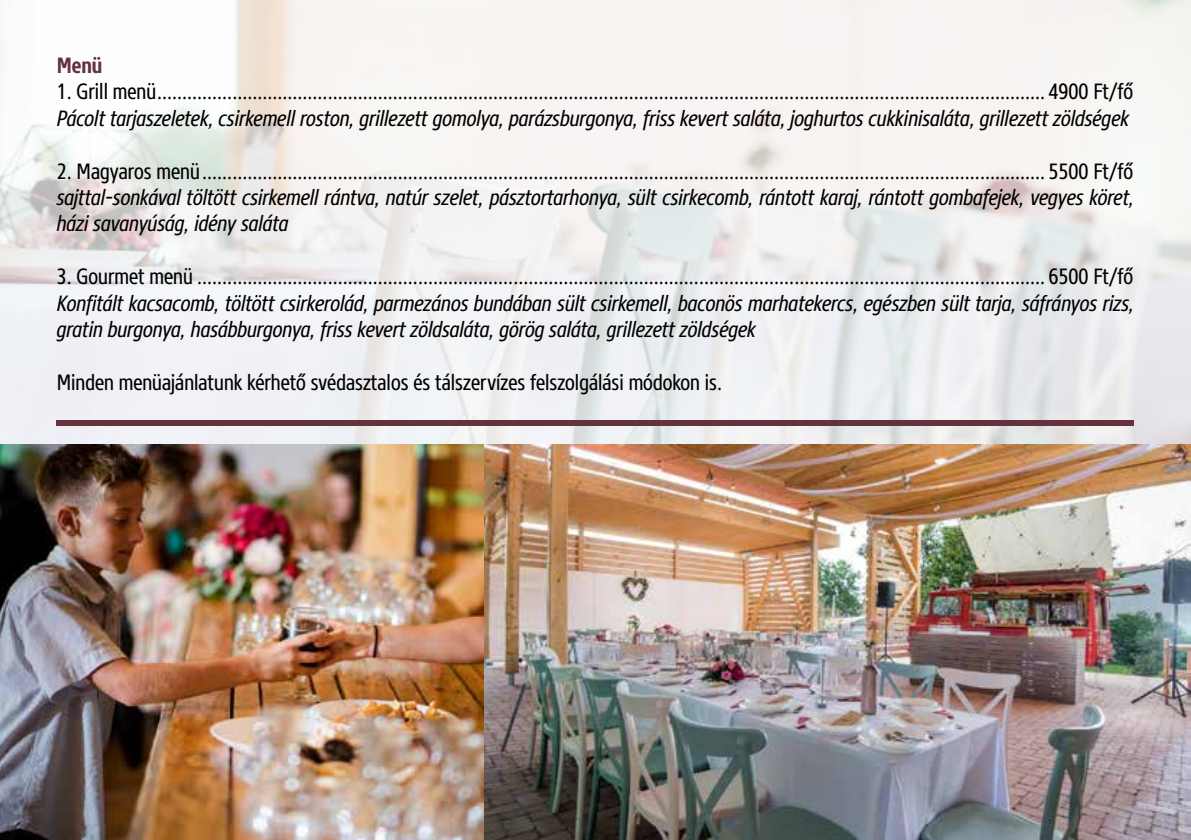
<style>
.page{position:relative;width:1191px;height:840px;background:#fff}
.page>*{position:absolute;margin:0;border:0;box-sizing:border-box;transform-origin:0 0}
.t1{font:22px "Core Sans N47 Cn";color:#000}
.t2{font:italic 22px/26.4px "Core Sans N47 Cn";color:#000}
.t3{font:700 22px "Core Sans N67 Cn";color:#64323d}
</style>
<div class="page">
<img style="left:0;top:0;width:1191px;height:444px">
<img style="left:0;top:444px;width:1191px;height:395px">
<div style="left:57px;top:420px;width:1077px;height:5px;background:#64323d"></div>
<p class="t3" style="left:57px;top:51px;width:47px">Menü</p>
<p class="t1" style="left:57px;top:77px;width:1077px">1. Grill menü................................................................................................................................................................................. 4900 Ft/fő</p>
<p class="t2" style="left:57px;top:105px;width:1073px">Pácolt tarjaszeletek, csirkemell roston, grillezett gomolya, parázsburgonya, friss kevert saláta, joghurtos cukkinisaláta, grillezett zöldségek</p>
<p class="t1" style="left:57px;top:156px;width:1077px">2. Magyaros menü........................................................................................................................................................................ 5500 Ft/fő</p>
<p class="t2" style="left:57px;top:184px;width:1079px">sajttal-sonkával töltött csirkemell rántva, natúr szelet, pásztortarhonya, sült csirkecomb, rántott karaj, rántott gombafejek, vegyes köret, házi savanyúság, idény saláta</p>
<p class="t1" style="left:57px;top:262px;width:1077px">3. Gourmet menü ......................................................................................................................................................................... 6500 Ft/fő</p>
<p class="t2" style="left:57px;top:290px;width:1079px">Konfitált kacsacomb, töltött csirkerolád, parmezános bundában sült csirkemell, baconös marhatekercs, egészben sült tarja, sáfrányos rizs, gratin burgonya, hasábburgonya, friss kevert zöldsaláta, görög saláta, grillezett zöldségek</p>
<p class="t1" style="left:57px;top:368px;width:667px">Minden menüajánlatunk kérhető svédasztalos és tálszervízes felszolgálási módokon is.</p>
</div>
